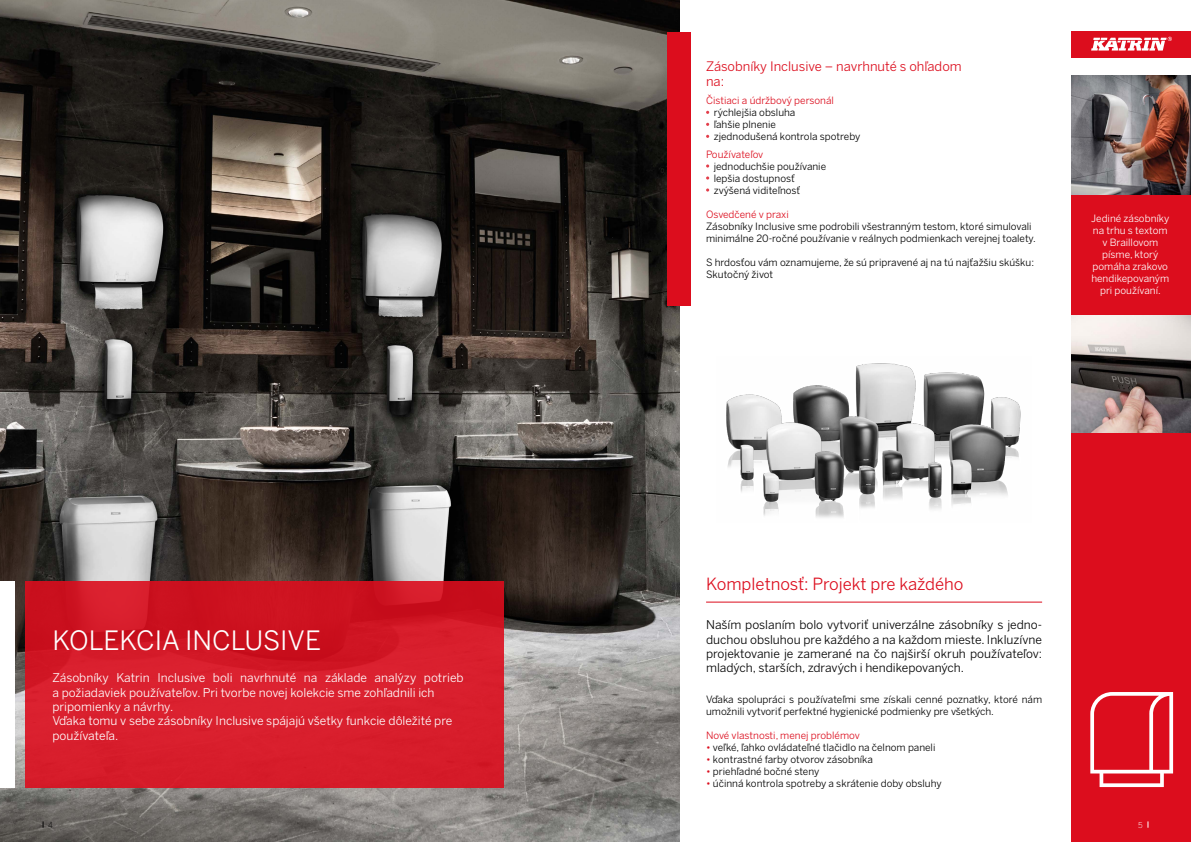
<style>
.page{position:relative;width:1191px;height:842px;background:#fff}
.page>*{position:absolute;margin:0;border:0;box-sizing:border-box;transform-origin:0 0}
.t1{font:26.5px "Benton Sans";color:#fff}
.t2{font:16.7px "Benton Sans";color:#dc0d1d}
.t3{font:13px/15.6px "Benton Sans";color:#dc0d1d}
.t4{font:12px/14.4px "Benton Sans";color:#fff}
.t5{font:12px/14.4px "Benton Sans";color:#000;text-align:justify}
.t6{font:10px/12px "Benton Sans";color:#000}
.t7{font:10px/12px "Benton Sans";color:#fff;text-align:center}
.t8{font:10px "Benton Sans";color:#dc0d1d}
.t9{font:300 8px "Benton Sans";color:#000}
.t10{font:300 8px "Benton Sans";color:#fff}
.s1{color:#dc0d1d}
</style>
<div class="page">
<img style="left:0;top:0;width:679px;height:842px">
<div style="left:1071px;top:194px;width:120px;height:121px;background:#dc0d1d"></div>
<div style="left:667px;top:32px;width:24px;height:274px;background:#dc0d1d"></div>
<div style="left:1071px;top:432px;width:120px;height:410px;background:#dc0d1d"></div>
<div style="left:26px;top:581px;width:478px;height:206px;background:linear-gradient(to bottom,#ce1422,#db212f)"></div>
<div style="left:0;top:581px;width:15px;height:206px;background:#fff"></div>
<svg style="left:706px;top:164px;width:3px;height:4px"></svg>
<svg style="left:706px;top:176px;width:3px;height:4px"></svg>
<svg style="left:706px;top:188px;width:3px;height:4px"></svg>
<img style="left:1071px;top:75px;width:120px;height:119px">
<img style="left:1071px;top:316px;width:120px;height:116px">
<img style="left:726px;top:363px;width:295px;height:155px">
<hr style="left:706px;top:602px;width:336px;height:1px;background:#dc0d1d">
<div style="left:1071px;top:31px;width:119px;height:27px;background:#dc0d1d"></div>
<svg style="left:1091px;top:37px;width:81px;height:14px"></svg>
<svg style="left:1090px;top:692px;width:83px;height:95px"></svg>
<h1 class="t1" style="left:52px;top:624px;width:270px">KOLEKCIA INCLUSIVE</h1>
<p class="t4" style="left:52px;top:671px;width:413px">Zásobníky Katrin Inclusive boli navrhnuté na základe analýzy potrieb a požiadaviek používateľov. Pri tvorbe novej kolekcie sme zohľadnili ich pripomienky a návrhy.<br>Vďaka tomu v sebe zásobníky Inclusive spájajú všetky funkcie dôležité pre používateľa.</p>
<h3 class="t3" style="left:706px;top:58px;width:257px">Zásobníky Inclusive – navrhnuté s ohľadom na:</h3>
<p class="t8" style="left:706px;top:94px;width:129px">Čistiaci a údržbový personál</p>
<p class="t6" style="left:713px;top:106px;width:148px">rýchlejšia obsluha<br>ľahšie plnenie<br>zjednodušená kontrola spotreby</p>
<p class="t8" style="left:706px;top:148px;width:59px">Používateľov</p>
<p class="t6" style="left:713px;top:160px;width:114px">jednoduchšie používanie lepšia dostupnosť zvýšená viditeľnosť</p>
<p class="t8" style="left:706px;top:208px;width:84px">Osvedčené v praxi</p>
<p class="t6" style="left:706px;top:220px;width:331px">Zásobníky Inclusive sme podrobili všestranným testom, ktoré simulovali minimálne 20-ročné používanie v reálnych podmienkach verejnej toalety.</p>
<p class="t6" style="left:706px;top:256px;width:329px">S hrdosťou vám oznamujeme, že sú pripravené aj na tú najťažšiu skúšku:<br>Skutočný život</p>
<p class="t7" style="left:1091px;top:213px;width:80px">Jediné zásobníky na trhu s textom v Braillovom písme, ktorý pomáha zrakovo hendikepovaným pri používaní.</p>
<h2 class="t2" style="left:706px;top:574px;width:259px">Kompletnosť: Projekt pre každého</h2>
<p class="t5" style="left:706px;top:617px;width:337px">Naším poslaním bolo vytvoriť univerzálne zásobníky s jedno&shy;duchou obsluhou pre každého a na každom mieste. Inkluzívne projektovanie je zamerané na čo najširší okruh používateľov: mladých, starších, zdravých i hendikepovaných.</p>
<p class="t6" style="left:706px;top:694px;width:337px">Vďaka spolupráci s používateľmi sme získali cenné poznatky, ktoré nám umožnili vytvoriť perfektné hygienické podmienky pre všetkých.</p>
<p class="t8" style="left:706px;top:730px;width:155px">Nové vlastnosti, menej problémov</p>
<p class="t6" style="left:706px;top:742px;width:231px"><span class="s1">•</span> veľké, ľahko ovládateľné tlačidlo na čelnom paneli</p>
<p class="t6" style="left:706px;top:754px;width:168px"><span class="s1">•</span> kontrastné farby otvorov zásobníka</p>
<p class="t6" style="left:706px;top:766px;width:115px"><span class="s1">•</span> priehľadné bočné steny</p>
<p class="t6" style="left:706px;top:778px;width:237px"><span class="s1">•</span> účinná kontrola spotreby a skrátenie doby obsluhy</p>
<p class="t9" style="left:48px;top:820px;width:6px">4</p>
<p class="t10" style="left:1138px;top:820px;width:6px">5</p>
</div>
